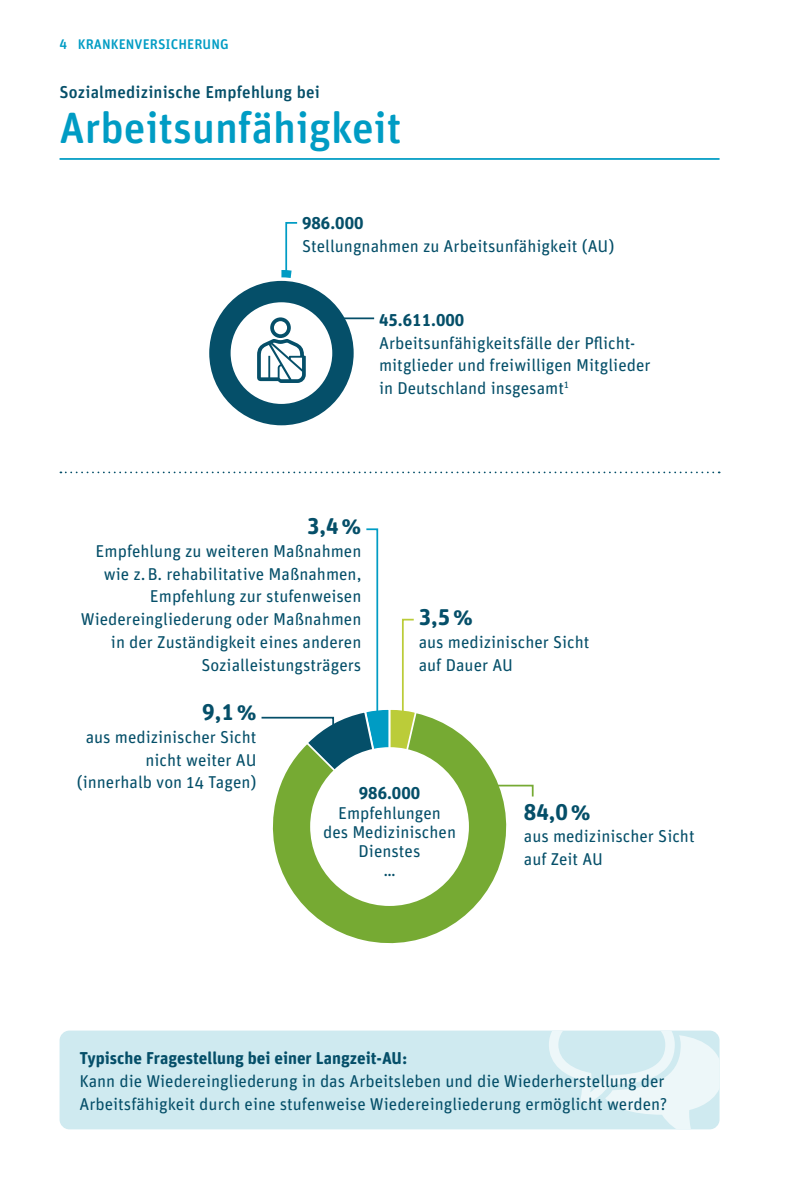
<style>
.page{position:relative;width:794px;height:1191px;background:#fff}
.page>*{position:absolute;margin:0;border:0;box-sizing:border-box;transform-origin:0 0}
.H2_Kapitelheadline{font:500 43.75px "Unit Rounded Pro";color:#009cc4}
.Fließtext{font:700 22.75px "Unit Rounded Pro";color:#054f69}
.Fließtext-2{font:17.15px/22.8px "Unit Rounded Pro";color:#054f69}
.Infokasten{font:17.15px/22.8px "Unit Rounded Pro";color:#054f69}
.Infokasten-2{font:700 17.15px "Unit Rounded Pro";color:#054f69}
.Absatzheadline{font:500 17.15px "Unit Rounded Pro";letter-spacing:.01em;color:#054f69}
.Fließtext-3{font:700 17.15px "Unit Rounded Pro";color:#054f69}
.t1{font:500 14px "Unit Rounded Pro";letter-spacing:.005em;color:#009cc4}
</style>
<div class="page">
<svg style="left:273px;top:713px;width:234px;height:231px"></svg>
<hr style="left:60px;top:158px;width:659px;height:2px;background:#009cc4">
<div style="left:60px;top:1030px;width:659px;height:99px;background:#cfeaf0;border-radius:10px"></div>
<svg style="left:549px;top:1030px;width:170px;height:99px"></svg>
<div style="left:310px;top:747px;width:159px;height:159px;background:#fff;border-radius:50%"></div>
<svg style="left:477px;top:784px;width:57px;height:14px"></svg>
<svg style="left:261px;top:528px;width:157px;height:313px"></svg>
<svg style="left:60px;top:471px;width:659px;height:2px"></svg>
<svg style="left:209px;top:222px;width:160px;height:204px"></svg>
<hr style="left:337px;top:317px;width:37px;height:2px;background:#054f69">
<p class="t1" style="left:60px;top:34px;width:171px">4 KRANKENVERSICHERUNG</p>
<p class="Absatzheadline" style="left:60px;top:80px;width:262px">Sozialmedizinische Empfehlung bei</p>
<p class="H2_Kapitelheadline" style="left:60px;top:97px;width:343px">Arbeitsunfähigkeit</p>
<p class="Fließtext-3" style="left:302px;top:211px;width:63px">986.000</p>
<p class="Fließtext-2" style="left:302px;top:234px;width:314px">Stellungnahmen zu Arbeitsunfähigkeit (AU)</p>
<p class="Fließtext-3" style="left:379px;top:307px;width:87px">45.611.000</p>
<p class="Fließtext-2" style="left:379px;top:330px;width:273px">Arbeitsunfähigkeitsfälle der Pflicht&shy;mitglieder und freiwilligen Mitglieder in Deutschland insgesamt<sup>1</sup></p>
<p class="Fließtext" style="left:307px;top:510px;width:56px">3,4%</p>
<p class="Fließtext-2" style="left:81px;top:539px;width:282px;text-align:right">Empfehlung zu weiteren Maßnahmen wie z.B. rehabilitative Maßnahmen, Empfehlung zur stufenweisen Wiedereingliederung oder Maßnahmen in der Zuständigkeit eines anderen Sozialleistungsträgers</p>
<p class="Fließtext" style="left:202px;top:696px;width:56px">9,1%</p>
<p class="Fließtext-2" style="left:86px;top:724px;width:172px">aus medizinischer Sicht</p>
<p class="Fließtext-2" style="left:77px;top:747px;width:181px;text-align:right">nicht weiter AU (innerhalb von 14 Tagen)</p>
<p class="Fließtext" style="left:419px;top:601px;width:56px">3,5%</p>
<p class="Fließtext-2" style="left:419px;top:630px;width:172px">aus medizinischer Sicht auf Dauer AU</p>
<p class="Fließtext-3" style="left:359px;top:781px;width:63px">986.000</p>
<p class="Fließtext-2" style="left:338px;top:800px;width:104px">Empfehlungen</p>
<p class="Fließtext-2" style="left:323px;top:821px;width:134px;line-height:19.2px;text-align:center">des Medizinischen<br>Dienstes<br>…</p>
<p class="Fließtext" style="left:524px;top:795px;width:68px">84,0%</p>
<p class="Fließtext-2" style="left:524px;top:824px;width:172px">aus medizinischer Sicht</p>
<p class="Fließtext-2" style="left:524px;top:847px;width:81px">auf Zeit AU</p>
<p class="Infokasten-2" style="left:79px;top:1045px;width:330px">Typische Fragestellung bei einer Langzeit-AU:</p>
<p class="Infokasten" style="left:79px;top:1068px;width:589px">Kann die Wiedereingliederung in das Arbeitsleben und die Wiederherstellung der<br>Arbeitsfähigkeit durch eine stufenweise Wiedereingliederung ermöglicht werden?</p>
</div>
